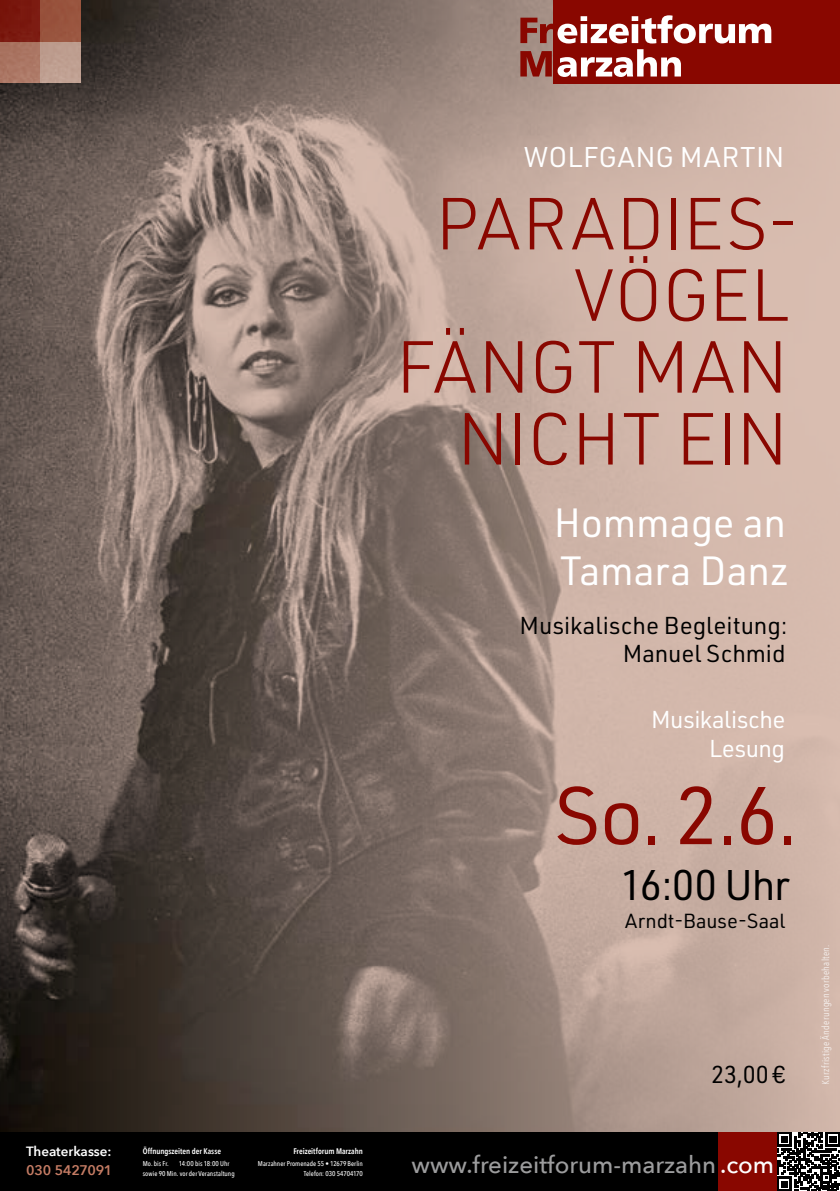
<style>
.page{position:relative;width:840px;height:1191px;background:#fff}
.page>*{position:absolute;margin:0;border:0;box-sizing:border-box;transform-origin:0 0}
.t1{font:80px "URWDIN";color:#890700}
.t2{font:300 72px/71.8px "URWDIN";letter-spacing:-.005em;color:#890700;text-align:right}
.t3{font:300 72px "URWDIN";letter-spacing:.015em;color:#890700}
.t4{font:42px "URWDIN";letter-spacing:-.03em;color:#000}
.t5{font:40px/48px "URWDIN";letter-spacing:-.005em;color:#fff}
.t6{font:28px "URWDIN";letter-spacing:.02em;color:#fff}
.t7{font:24px/28.8px "URWDIN";color:#000;text-align:right}
.t8{font:500 24px "Avenir Next";color:#9c9c9d}
.t9{font:24px/28.8px "URWDIN";letter-spacing:-.015em;color:#fff;text-align:right}
.t10{font:20px "URWDIN";color:#000}
.t11{font:600 14px "Avenir Next";letter-spacing:-.015em;color:#c57c64}
.t12{font:600 13.4px "Avenir Next";color:#fff}
.t13{font:10px "Avenir Next Condensed";letter-spacing:.025em;color:#fff}
.t14{font:600 8.2px "Avenir Next Condensed";color:#fff}
.t15{font:500 7px/10.2px "Avenir Next Condensed";letter-spacing:.005em;color:#fff}
.s1{color:#fff}
</style>
<div class="page">
<img style="left:0;top:0;width:839px;height:1132px">
<div style="left:0;top:1132px;width:725px;height:59px;background:#000"></div>
<div style="left:718px;top:1132px;width:58px;height:59px;background:#890700"></div>
<svg style="left:776px;top:1132px;width:63px;height:59px"></svg>
<div style="left:553px;top:0;width:286px;height:83px;background:#890700"></div>
<svg style="left:520px;top:15px;width:250px;height:62px"></svg>
<div style="left:0;top:0;width:40px;height:42px;background:#7a180f"></div>
<div style="left:0;top:42px;width:40px;height:41px;background:#ab7664"></div>
<div style="left:40px;top:0;width:40px;height:42px;background:#98543e"></div>
<div style="left:40px;top:42px;width:40px;height:41px;background:#be9f90"></div>
<h3 class="t12" style="left:26px;top:1140px;width:87px">Theaterkasse:</h3>
<h3 class="t11" style="left:26px;top:1158px;width:88px">030 5427091</h3>
<p class="t14" style="left:143px;top:1143px;width:80px">Öffnungszeiten der Kasse</p>
<p class="t15" style="left:143px;top:1158px;width:28px">Mo. bis Fr.</p>
<p class="t15" style="left:143px;top:1158px;width:93px;text-indent:36px">14:00 bis 18:00 Uhr sowie 90 Min. vor der Veranstaltung</p>
<p class="t14" style="left:293px;top:1144px;width:71px">Freizeitforum Marzahn</p>
<p class="t15" style="left:258px;top:1158px;width:106px;text-align:right">Marzahner Promenade 55 • 12679 Berlin<br>Telefon: 030 54704170</p>
<h3 class="t6" style="left:523px;top:139px;width:262px">WOLFGANG MARTIN</h3>
<h2 class="t3" style="left:435px;top:177px;width:366px">PARADIES-</h2>
<h2 class="t2" style="left:395px;top:257px;width:394px">VÖGEL<br>FÄNGT MAN<br>NICHT EIN</h2>
<h3 class="t5" style="left:553px;top:497px;width:237px">Hommage an<br>Tamara Danz</h3>
<h3 class="t7" style="left:519px;top:610px;width:269px">Musikalische Begleitung:<br>Manuel Schmid</h3>
<h3 class="t9" style="left:650px;top:704px;width:136px">Musikalische<br>Lesung</h3>
<h1 class="t1" style="left:553px;top:763px;width:246px">So. 2.6.</h1>
<h3 class="t4" style="left:620px;top:857px;width:171px">16:00 Uhr</h3>
<h3 class="t10" style="left:625px;top:908px;width:161px">Arndt-Bause-Saal</h3>
<h3 class="t7" style="left:711px;top:1059px;width:76px">23,00 €</h3>
<h3 class="t8" style="left:411px;top:1143px;width:364px">www.freizeitforum-marzahn <span class="s1">.com</span></h3>
<h3 class="t13" style="left:816px;top:1084px;width:141px;rotate:-90deg">Kurzfristige Änderungen vorbehalten.</h3>
</div>
